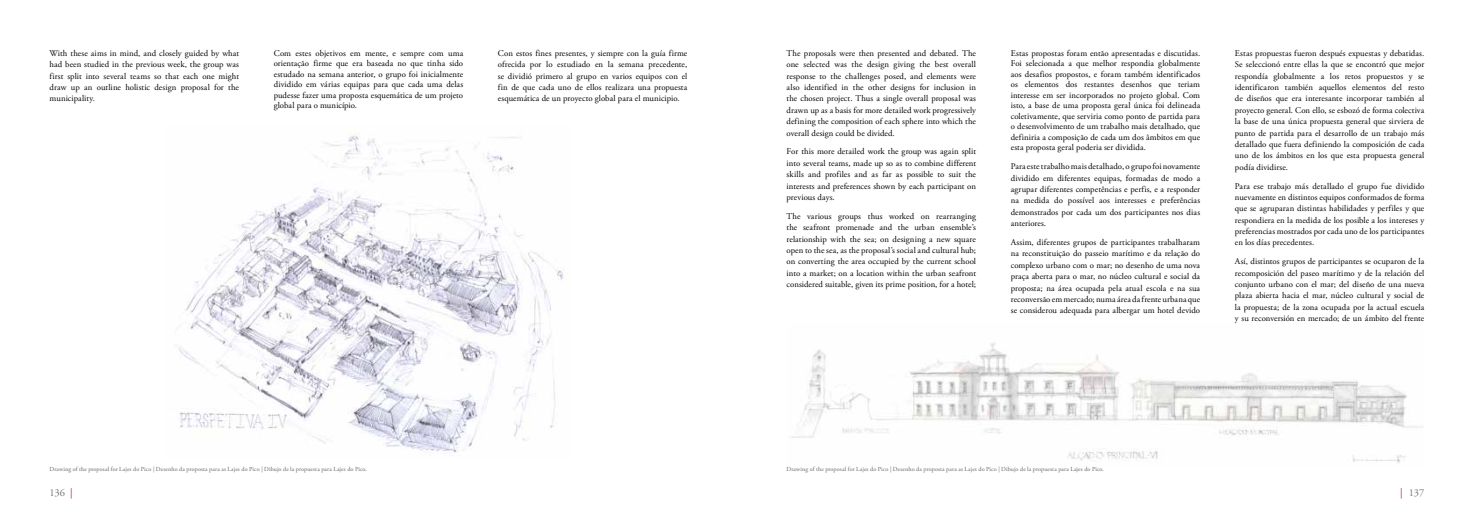
<style>
.page{position:relative;width:1474px;height:521px;background:#fff}
.page>*{position:absolute;margin:0;border:0;box-sizing:border-box;transform-origin:0 0}
.t1{font:10.5px "Adobe Garamond Pro";letter-spacing:-.005em;color:#797271}
.t2{font:8.75px/11.4px "Adobe Garamond Pro";letter-spacing:.005em;color:#000;text-align:justify}
.t3{font:6.12px "Adobe Garamond Pro";letter-spacing:.015em;color:#636466}
.s1{color:#c61d23}
</style>
<div class="page">
<img style="left:792px;top:342px;width:631px;height:121px">
<img style="left:179px;top:133px;width:385px;height:320px">
<p class="t2" style="left:50px;top:48px;width:191px">With these aims in mind, and closely guided by what had been studied in the previous week, the group was first split into several teams so that each one might draw up an outline holistic design proposal for the municipality.</p>
<p class="t2" style="left:274px;top:48px;width:191px;line-height:10.5px">Com estes objetivos em mente, e sempre com uma orientação firme que era baseada no que tinha sido estudado na semana anterior, o grupo foi inicialmente dividido em várias equipas para que cada uma delas pudesse fazer uma proposta esquemática de um projeto global para o município.</p>
<p class="t2" style="left:786px;top:48px;width:191px">The proposals were then presented and debated. The one selected was the design giving the best overall response to the challenges posed, and elements were also identified in the other designs for inclusion in the chosen project. Thus a single overall proposal was drawn up as a basis for more detailed work progressively defining the composition of each sphere into which the overall design could be divided.</p>
<p class="t2" style="left:786px;top:146px;width:191px">For this more detailed work the group was again split into several teams, made up so as to combine different skills and profiles and as far as possible to suit the interests and preferences shown by each participant on previous days.</p>
<p class="t2" style="left:786px;top:211px;width:191px">The various groups thus worked on rearranging the seafront promenade and the urban ensemble’s relationship with the sea; on designing a new square open to the sea, as the proposal’s social and cultural hub; on converting the area occupied by the current school into a market; on a location within the urban seafront considered suitable, given its prime position, for a hotel;</p>
<p class="t2" style="left:498px;top:48px;width:191px">Con estos fines presentes, y siempre con la guía firme ofrecida por lo estudiado en la semana precedente, se dividió primero al grupo en varios equipos con el fin de que cada uno de ellos realizara una propuesta esquemática de un proyecto global para el municipio.</p>
<p class="t2" style="left:1010px;top:48px;width:191px;line-height:10.5px">Estas propostas foram então apresentadas e discutidas.<br>Foi selecionada a que melhor respondia globalmente aos desafios propostos, e foram também identificados os elementos dos restantes desenhos que teriam interesse em ser incorporados no projeto global. Com isto, a base de uma proposta geral única foi delineada coletivamente, que serviria como ponto de partida para o desenvolvimento de um trabalho mais detalhado, que definiria a composição de cada um dos âmbitos em que esta proposta geral poderia ser dividida.</p>
<p class="t2" style="left:1010px;top:161px;width:191px">Para este trabalho mais detalhado, o grupo foi novamente dividido em diferentes equipas, formadas de modo a agrupar diferentes competências e perfis, e a responder na medida do possível aos interesses e preferências demonstrados por cada um dos participantes nos dias anteriores.</p>
<p class="t2" style="left:1010px;top:237px;width:191px">Assim, diferentes grupos de participantes trabalharam na reconstituição do passeio marítimo e da relação do complexo urbano com o mar; no desenho de uma nova praça aberta para o mar, no núcleo cultural e social da proposta; na área ocupada pela atual escola e na sua reconversão em mercado; numa área da frente urbana que se considerou adequada para albergar um hotel devido</p>
<p class="t2" style="left:1234px;top:48px;width:191px">Estas propuestas fueron después expuestas y debatidas.<br>Se seleccionó entre ellas la que se encontró que mejor respondía globalmente a los retos propuestos y se identificaron también aquellos elementos del resto de diseños que era interesante incorporar también al proyecto general. Con ello, se esbozó de forma colectiva la base de una única propuesta general que sirviera de punto de partida para el desarrollo de un trabajo más detallado que fuera definiendo la composición de cada uno de los ámbitos en los que esta propuesta general podía dividirse.</p>
<p class="t2" style="left:1234px;top:180px;width:191px">Para ese trabajo más detallado el grupo fue dividido nuevamente en distintos equipos conformados de forma que se agruparan distintas habilidades y perfiles y que respondiera en la medida de los posible a los intereses y preferencias mostrados por cada uno de los participantes en los días precedentes.</p>
<p class="t2" style="left:1234px;top:256px;width:191px">Así, distintos grupos de participantes se ocuparon de la recomposición del paseo marítimo y de la relación del conjunto urbano con el mar; del diseño de una nueva plaza abierta hacia el mar, núcleo cultural y social de la propuesta; de la zona ocupada por la actual escuela y su reconversión en mercado; de un ámbito del frente</p>
<p class="t3" style="left:50px;top:465px;width:319px">Drawing of the proposal for Lajes do Pico | Desenho da proposta para as Lajes do Pico | Dibujo de la propuesta para Lajes do Pico.</p>
<p class="t3" style="left:786px;top:465px;width:319px">Drawing of the proposal for Lajes do Pico | Desenho da proposta para as Lajes do Pico | Dibujo de la propuesta para Lajes do Pico.</p>
<p class="t1" style="left:50px;top:486px;width:25px">136 <span class="s1">|</span></p>
<p class="t1" style="left:1399px;top:486px;width:26px"><span class="s1">|</span> 137</p>
</div>
